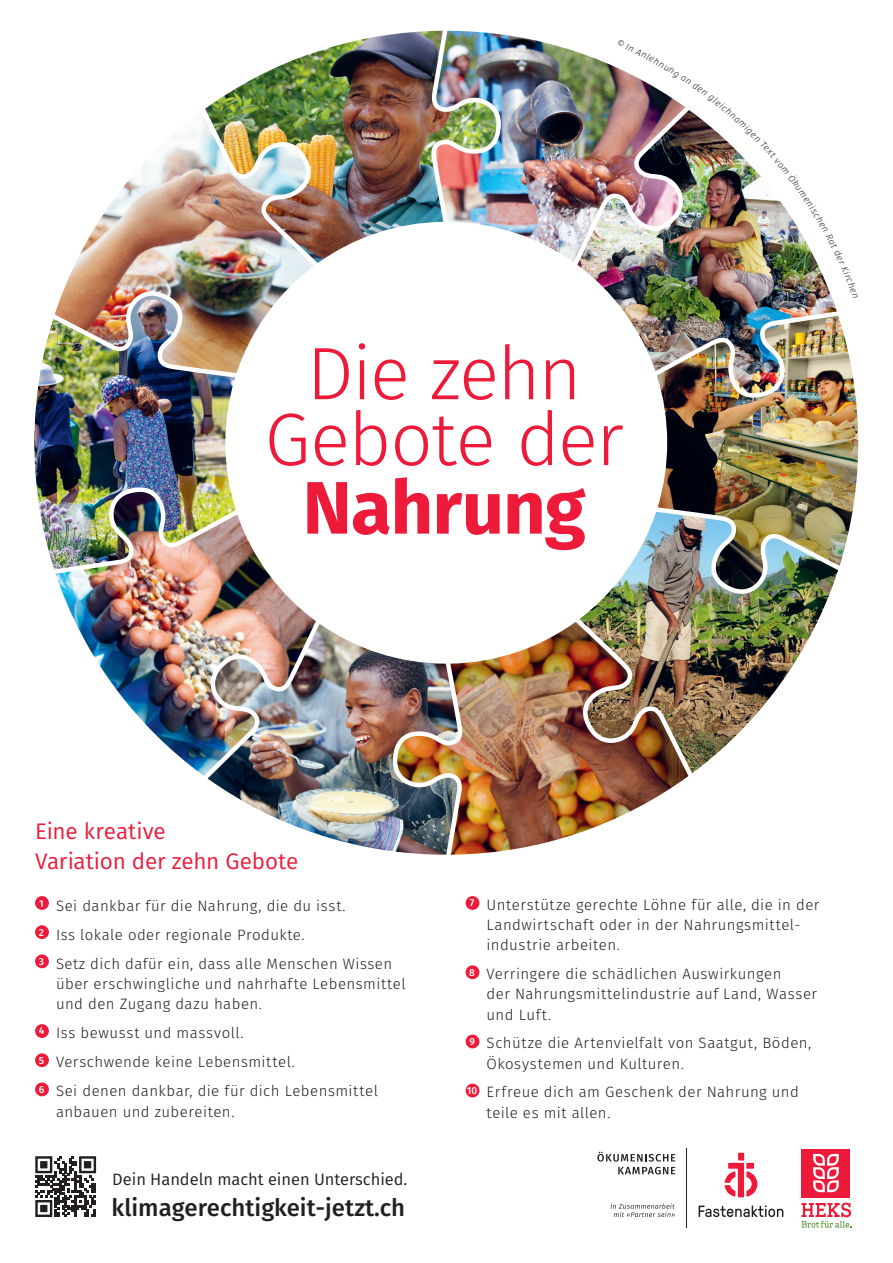
<style>
.page{position:relative;width:893px;height:1263px;background:#fff}
.page>*{position:absolute;margin:0;border:0;box-sizing:border-box;transform-origin:0 0}
.t1{font:300 74.25px/65.8px "Fira Sans";letter-spacing:-.025em;color:#ed1a3a;text-align:center}
.t2{font:700 74.25px "Fira Sans";letter-spacing:-.015em;color:#ed1a3a}
.t3{font:500 24px "Fira Sans";color:#231f20}
.t4{font:22.5px/30px "Fira Sans";letter-spacing:-.01em;color:#ed1a3a}
.t5{font:16.5px "Fira Sans";letter-spacing:-.005em;color:#231f20}
.t6{font:300 15px/20.2px "Fira Sans";letter-spacing:.03em;color:#231f20}
</style>
<div class="page">
<img style="left:577px;top:262px;width:260px;height:109px">
<img style="left:497px;top:34px;width:121px;height:228px">
<img style="left:205px;top:31px;width:292px;height:232px">
<img style="left:61px;top:111px;width:253px;height:262px">
<img style="left:34px;top:296px;width:202px;height:273px">
<img style="left:56px;top:492px;width:260px;height:284px">
<img style="left:208px;top:624px;width:189px;height:228px">
<img style="left:397px;top:622px;width:291px;height:233px">
<img style="left:579px;top:512px;width:252px;height:261px">
<img style="left:657px;top:316px;width:201px;height:276px">
<svg style="left:35px;top:1156px;width:61px;height:61px"></svg>
<div style="left:35px;top:896px;width:14px;height:14px;background:#ed1a3a;border-radius:50%"></div>
<div style="left:35px;top:925px;width:14px;height:14px;background:#ed1a3a;border-radius:50%"></div>
<div style="left:35px;top:954px;width:14px;height:14px;background:#ed1a3a;border-radius:50%"></div>
<div style="left:35px;top:1024px;width:14px;height:14px;background:#ed1a3a;border-radius:50%"></div>
<div style="left:35px;top:1053px;width:14px;height:14px;background:#ed1a3a;border-radius:50%"></div>
<div style="left:35px;top:1082px;width:14px;height:14px;background:#ed1a3a;border-radius:50%"></div>
<div style="left:466px;top:896px;width:13px;height:14px;background:#ed1a3a;border-radius:50%"></div>
<div style="left:466px;top:965px;width:13px;height:14px;background:#ed1a3a;border-radius:50%"></div>
<div style="left:466px;top:1034px;width:13px;height:14px;background:#ed1a3a;border-radius:50%"></div>
<div style="left:466px;top:1083px;width:13px;height:14px;background:#ed1a3a;border-radius:50%"></div>
<hr style="left:686px;top:1148px;width:1px;height:79px;background:#231f20">
<svg style="left:611px;top:1203px;width:64px;height:14px"></svg>
<svg style="left:597px;top:1152px;width:78px;height:9px"></svg>
<svg style="left:618px;top:1167px;width:57px;height:7px"></svg>
<svg style="left:801px;top:1202px;width:50px;height:26px"></svg>
<div style="left:801px;top:1148px;width:49px;height:49px;background:#ed1a3a"></div>
<svg style="left:813px;top:1154px;width:26px;height:38px"></svg>
<div style="left:738px;top:1153px;width:6px;height:7px;background:#ed1a3a"></div>
<svg style="left:725px;top:1163px;width:32px;height:34px"></svg>
<svg style="left:699px;top:1205px;width:84px;height:12px"></svg>
<img style="left:618px;top:68px;width:219px;height:231px">
<h1 class="t1" style="left:265px;top:340px;width:361px">Die zehn<br>Gebote der</h1>
<h1 class="t2" style="left:303px;top:445px;width:285px">Nahrung</h1>
<h3 class="t4" style="left:35px;top:816px;width:265px">Eine kreative<br>Variation der zehn Gebote</h3>
<p class="t6" style="left:39px;top:891px;width:355px;line-height:29.2px"><sup>1</sup> Sei dankbar für die Nahrung, die du isst.<br><sup>2</sup> Iss lokale oder regionale Produkte.<br><sup>3</sup> Setz dich dafür ein, dass alle Menschen Wissen</p>
<p class="t6" style="left:56px;top:973px;width:351px">über erschwingliche und nahrhafte Lebensmittel und den Zugang dazu haben.</p>
<p class="t6" style="left:39px;top:1018px;width:341px;line-height:29.2px"><sup>4</sup> Iss bewusst und massvoll.<br><sup>5</sup> Verschwende keine Lebensmittel.<br><sup>6</sup> Sei denen dankbar, die für dich Lebensmittel</p>
<p class="t6" style="left:56px;top:1101px;width:180px">anbauen und zubereiten.</p>
<p class="t5" style="left:112px;top:1167px;width:297px">Dein Handeln macht einen Unterschied.</p>
<h2 class="t3" style="left:112px;top:1189px;width:295px">klimagerechtigkeit-jetzt.ch</h2>
<p class="t6" style="left:487px;top:894px;width:334px;text-indent:-17px"><sup>7</sup> Unterstütze gerechte Löhne für alle, die in der<br>Landwirtschaft oder in der Nahrungsmittel&shy;industrie arbeiten.</p>
<p class="t6" style="left:487px;top:964px;width:332px;text-indent:-17px"><sup>8</sup> Verringere die schädlichen Auswirkungen<br>der Nahrungsmittelindustrie auf Land, Wasser und Luft.</p>
<p class="t6" style="left:487px;top:1033px;width:326px;text-indent:-17px"><sup>9</sup> Schütze die Artenvielfalt von Saatgut, Böden,<br>Ökosystemen und Kulturen.</p>
<p class="t6" style="left:487px;top:1082px;width:314px;text-indent:-20px"><sup>10</sup> Erfreue dich am Geschenk der Nahrung und teile es mit allen.</p>
</div>
